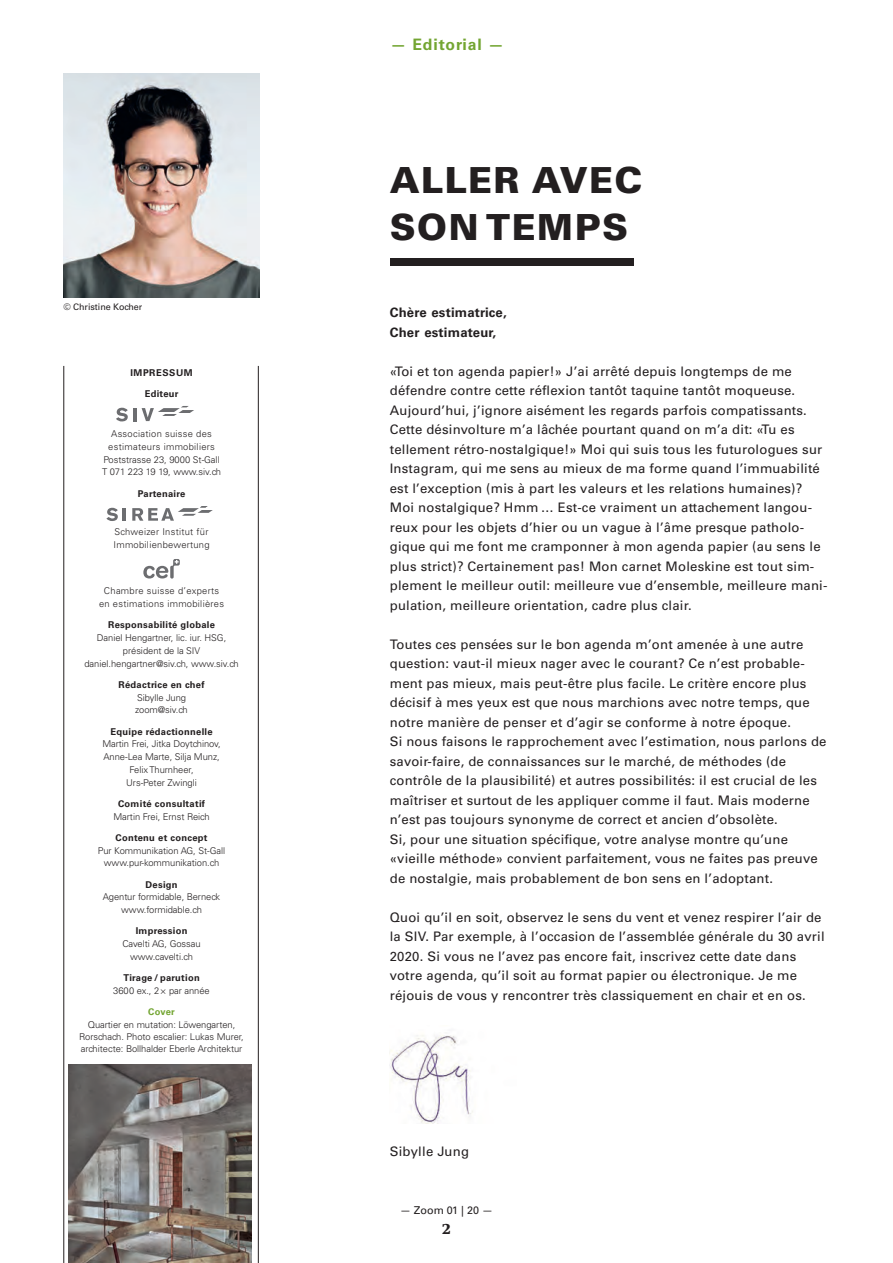
<style>
.page{position:relative;width:893px;height:1263px;background:#fff}
.page>*{position:absolute;margin:0;border:0;box-sizing:border-box;transform-origin:0 0}
.t1{font:900 36px/46.5px "Univers LT Std";letter-spacing:.04em;color:#231f20}
.t2{font:700 15.75px "Univers LT Std";letter-spacing:.06em;color:#73a532}
.t3{font:800 15.75px "Swift";color:#231f20}
.t4{font:13.2px/19.5px "Univers LT Std";letter-spacing:.015em;color:#231f20}
.t5{font:700 13.2px/19.5px "Univers LT Std";letter-spacing:.015em;color:#231f20}
.t6{font:10.8px "Univers LT Std";color:#231f20}
.t7{font:300 9.3px/12.8px "Univers LT Std";letter-spacing:-.005em;color:#231f20;text-align:center}
.t8{font:300 9.3px/12.8px "Univers LT Std";letter-spacing:.03em;color:#231f20;text-align:center}
.t9{font:700 9.3px "Univers LT Std";letter-spacing:.03em;color:#231f20}
.t10{font:700 9.3px "Univers LT Std";letter-spacing:.06em;color:#231f20}
.t11{font:700 9.3px "Univers LT Std";letter-spacing:.02em;color:#73a532}
.t12{font:9px "Univers LT Std";letter-spacing:-.005em;color:#231f20}
</style>
<div class="page">
<img style="left:69px;top:1064px;width:183px;height:199px">
<svg style="left:116px;top:408px;width:20px;height:13px"></svg>
<svg style="left:142px;top:406px;width:52px;height:15px"></svg>
<svg style="left:143px;top:559px;width:37px;height:19px"></svg>
<svg style="left:106px;top:508px;width:20px;height:13px"></svg>
<svg style="left:132px;top:506px;width:81px;height:15px"></svg>
<img style="left:63px;top:74px;width:196px;height:224px">
<hr style="left:64px;top:366px;width:1px;height:897px;background:#231f20">
<hr style="left:258px;top:366px;width:1px;height:897px;background:#231f20">
<img style="left:390px;top:1035px;width:83px;height:88px">
<div style="left:390px;top:258px;width:244px;height:8px;background:#231f20"></div>
<p class="t12" style="left:64px;top:301px;width:80px">© Christine Kocher</p>
<p class="t10" style="left:130px;top:367px;width:64px">IMPRESSUM</p>
<p class="t9" style="left:145px;top:388px;width:35px">Editeur</p>
<p class="t8" style="left:102px;top:427px;width:120px">Association suisse des estimateurs immobiliers<br>Poststrasse 23, 9000 St-Gall<br>T 071 223 19 19, www.siv.ch</p>
<p class="t9" style="left:138px;top:488px;width:49px">Partenaire</p>
<p class="t8" style="left:113px;top:525px;width:98px;text-align:left">Schweizer Institut für<br>Immobilienbewertung</p>
<p class="t8" style="left:99px;top:585px;width:127px">Chambre suisse d’experts en estimations immobilières</p>
<p class="t9" style="left:108px;top:620px;width:108px">Responsabilité globale</p>
<p class="t7" style="left:84px;top:631px;width:156px">Daniel Hengartner, lic. iur. HSG, président de la SIV daniel.hengartner@siv.ch, www.siv.ch</p>
<p class="t9" style="left:119px;top:679px;width:88px">Rédactrice en chef</p>
<p class="t7" style="left:135px;top:691px;width:54px;text-align:left">Sibylle Jung zoom@siv.ch</p>
<p class="t9" style="left:110px;top:726px;width:104px">Equipe rédactionnelle</p>
<p class="t7" style="left:102px;top:738px;width:120px">Martin Frei, Jitka Doytchinov,<br>Anne-Lea Marte, Silja Munz,<br>Felix Thurnheer,<br>Urs-Peter Zwingli</p>
<p class="t9" style="left:118px;top:798px;width:88px">Comité consultatif</p>
<p class="t7" style="left:113px;top:810px;width:98px">Martin Frei, Ernst Reich</p>
<p class="t9" style="left:116px;top:832px;width:94px">Contenu et concept</p>
<p class="t7" style="left:98px;top:844px;width:129px">Pur Kommunikation AG, St-Gall www.pur-kommunikation.ch</p>
<p class="t9" style="left:145px;top:879px;width:34px">Design</p>
<p class="t7" style="left:103px;top:891px;width:119px">Agentur formidable, Berneck www.formidable.ch</p>
<p class="t9" style="left:136px;top:926px;width:53px">Impression</p>
<p class="t7" style="left:122px;top:937px;width:80px">Cavelti AG, Gossau www.cavelti.ch</p>
<p class="t9" style="left:123px;top:972px;width:78px">Tirage / parution</p>
<p class="t7" style="left:113px;top:984px;width:98px">3600 ex., 2× par année</p>
<p class="t11" style="left:148px;top:1006px;width:28px">Cover</p>
<p class="t7" style="left:79px;top:1018px;width:166px;line-height:12.3px">Quartier en mutation: Löwengarten,<br>Rorschach. Photo escalier: Lukas Murer, architecte: Bollhalder Eberle Architektur</p>
<p class="t2" style="left:390px;top:35px;width:115px">— Editorial —</p>
<h1 class="t1" style="left:390px;top:157px;width:254px">ALLER AVEC<br>SON TEMPS</h1>
<p class="t5" style="left:390px;top:303px;width:118px">Chère estimatrice,<br>Cher estimateur,</p>
<p class="t4" style="left:390px;top:361px;width:439px">«Toi et ton agenda papier!» J’ai arrêté depuis longtemps de me défendre contre cette réflexion tantôt taquine tantôt moqueuse.<br>Aujourd’hui, j’ignore aisément les regards parfois compatissants.<br>Cette désinvolture m’a lâchée pourtant quand on m’a dit: «Tu es tellement rétro-nostalgique!» Moi qui suis tous les futurologues sur Instagram, qui me sens au mieux de ma forme quand l’immuabilité est l’exception (mis à part les valeurs et les relations humaines)?<br>Moi nostalgique? Hmm… Est-ce vraiment un attachement langou&shy;reux pour les objets d’hier ou un vague à l’âme presque patholo&shy;gique qui me font me cramponner à mon agenda papier (au sens le plus strict)? Certainement pas! Mon carnet Moleskine est tout sim&shy;plement le meilleur outil: meilleure vue d’ensemble, meilleure mani&shy;pulation, meilleure orientation, cadre plus clair.</p>
<p class="t4" style="left:390px;top:634px;width:438px">Toutes ces pensées sur le bon agenda m’ont amenée à une autre question: vaut-il mieux nager avec le courant? Ce n’est probable&shy;ment pas mieux, mais peut-être plus facile. Le critère encore plus décisif à mes yeux est que nous marchions avec notre temps, que notre manière de penser et d’agir se conforme à notre époque.<br>Si nous faisons le rapprochement avec l’estimation, nous parlons de savoir-faire, de connaissances sur le marché, de méthodes (de contrôle de la plausibilité) et autres possibilités: il est crucial de les maîtriser et surtout de les appliquer comme il faut. Mais moderne n’est pas toujours synonyme de correct et ancien d’obsolète.<br>Si, pour une situation spécifique, votre analyse montre qu’une «vieille méthode» convient parfaitement, vous ne faites pas preuve de nostalgie, mais probablement de bon sens en l’adoptant.</p>
<p class="t4" style="left:390px;top:908px;width:436px">Quoi qu’il en soit, observez le sens du vent et venez respirer l’air de la SIV. Par exemple, à l’occasion de l’assemblée générale du 30 avril 2020. Si vous ne l’avez pas encore fait, inscrivez cette date dans votre agenda, qu’il soit au format papier ou électronique. Je me réjouis de vous y rencontrer très classiquement en chair et en os.</p>
<p class="t4" style="left:390px;top:1142px;width:81px">Sibylle Jung</p>
<p class="t6" style="left:400px;top:1204px;width:94px">— Zoom 01 | 20 —</p>
<p class="t3" style="left:442px;top:1220px;width:10px">2</p>
</div>
